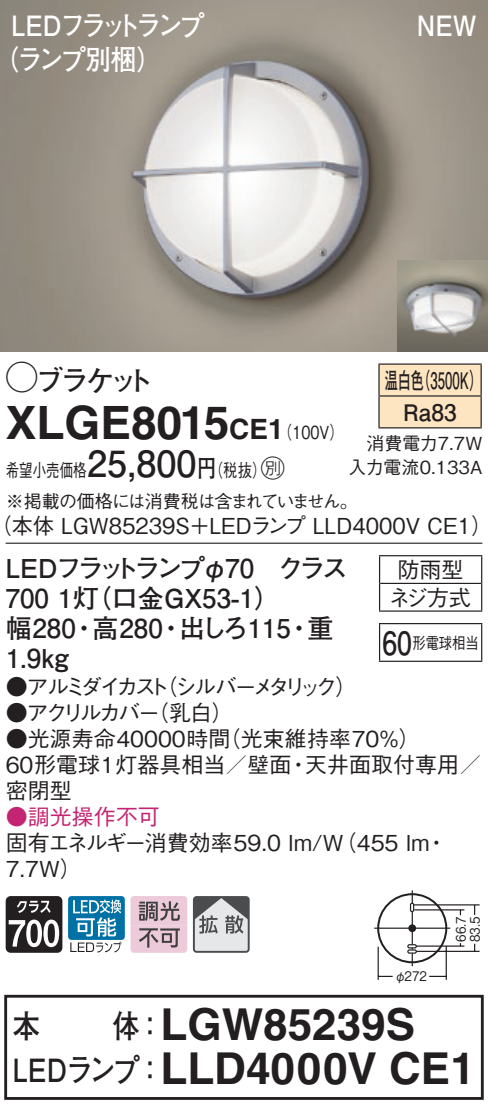
<style>
.page{position:relative;width:488px;height:1108px;background:#fff}
.page>*{position:absolute;margin:0;border:0;box-sizing:border-box;transform-origin:0 0}
.t1{font:700 46px "Helvetica LT Std";color:#231f20}
.t2{font:700 44px "Helvetica LT Std";color:#231f20}
.t3{font:700 36px "Futo Go B101 Pro";color:#231f20}
.t4{font:700 32px "Futo Go B101 Pro";letter-spacing:-.02em;color:#231f20;scale:.85 1}
.t5{font:700 32px "Futo Go B101 Pro";letter-spacing:-.02em;color:#231f20;scale:.83 1}
.t6{font:700 28px/34px "Futo Go B101 Pro";letter-spacing:-.12em;color:#fff;scale:.9 1}
.t7{font:700 28px "Futo Go B101 Pro";letter-spacing:-.135em;color:#231f20}
.t8{font:700 28px "Helvetica LT Std";color:#231f20}
.t9{font:700 26px/30px "Futo Go B101 Pro";color:#231f20}
.t10{font:24px "Ford Classification 1";color:#231f20}
.t11{font:700 22.8px/32px "Futo Go B101 Pro";color:#231f20;scale:.58 1}
.t12{font:500 22px/26px "Gothic BBB Pro";color:#231f20}
.t13{font:500 22px "Gothic BBB Pro";color:#231f20;scale:.96 1}
.t14{font:500 22px/26px "Gothic BBB Pro";letter-spacing:-.18em;color:#231f20}
.t15{font:500 22px "Gothic BBB Pro";letter-spacing:-.24em;color:#231f20}
.t16{font:500 22px "Gothic BBB Pro";letter-spacing:-.14em;color:#231f20}
.t17{font:500 22px "Gothic BBB Pro";color:#c42573}
.t18{font:500 18px/31.6px "Gothic BBB Pro";letter-spacing:-.04em;color:#231f20;scale:.75 1}
.t19{font:500 18px/24px "Gothic BBB Pro";color:#231f20;text-align:right}
.t20{font:500 18px "Gothic BBB Pro";color:#231f20;scale:.8 1}
.t21{font:500 16px "Gothic BBB Pro";color:#231f20;scale:.83 1}
.t22{font:500 13.2px "Gothic BBB Pro";color:#231f20;scale:.9 1}
.s1{font-family:"Ford Classification 1";font-weight:400;font-size:32px}
.s2{font-family:"Helvetica LT Std";font-weight:700;font-size:28px}
.s3{font-family:"Gothic BBB Pro";font-weight:500;font-size:18px}
.s4{font-family:"Futo Go B101 Pro";font-weight:700;font-size:24px}
</style>
<div class="page">
<div style="left:407px;top:944px;width:10px;height:4px;border:1px solid #231f20;border-radius:2px"></div>
<div style="left:410px;top:902px;width:4px;height:10px;border:1px solid #231f20;border-radius:2px"></div>
<div style="left:407px;top:949px;width:10px;height:4px;border:1px solid #231f20;border-radius:2px"></div>
<div style="left:377px;top:893px;width:70px;height:70px;border:2px solid #231f20;border-radius:50%"></div>
<hr style="left:374px;top:927px;width:76px;height:2px;background:#231f20">
<svg style="left:411px;top:890px;width:2px;height:13px"></svg>
<hr style="left:411px;top:911px;width:2px;height:33px;background:#231f20">
<div style="left:408px;top:924px;width:8px;height:8px;background:#231f20;border-radius:50%"></div>
<hr style="left:413px;top:904px;width:66px;height:1px;background:#231f20">
<hr style="left:414px;top:909px;width:50px;height:1px;background:#231f20">
<hr style="left:416px;top:950px;width:63px;height:2px;background:#231f20">
<hr style="left:416px;top:945px;width:48px;height:2px;background:#231f20">
<hr style="left:445px;top:946px;width:2px;height:34px;background:#231f20">
<hr style="left:377px;top:946px;width:2px;height:34px;background:#231f20">
<svg style="left:379px;top:975px;width:13px;height:2px"></svg>
<svg style="left:429px;top:975px;width:17px;height:2px"></svg>
<svg style="left:411px;top:948px;width:2px;height:18px"></svg>
<img style="left:0;top:0;width:488px;height:351px">
<img style="left:397px;top:261px;width:91px;height:90px">
<svg style="left:6px;top:896px;width:56px;height:57px"></svg>
<div style="left:68px;top:896px;width:57px;height:44px;background:#0071a5;border-radius:3px"></div>
<svg style="left:70px;top:899px;width:51px;height:53px"></svg>
<svg style="left:130px;top:896px;width:57px;height:57px;background:#c9afbb"></svg>
<svg style="left:196px;top:899px;width:50px;height:51px;background:#b5b6b8"></svg>
<div style="left:193px;top:896px;width:56px;height:57px;border:2px solid #4b4c4d;border-radius:3px"></div>
<hr style="left:6px;top:542px;width:476px;height:2px;background:#231f20">
<div style="left:379px;top:365px;width:101px;height:62px;background:#fee5c1"></div>
<hr style="left:378px;top:363px;width:103px;height:2px;background:#231f20">
<hr style="left:378px;top:365px;width:1px;height:30px;background:#231f20">
<hr style="left:480px;top:365px;width:1px;height:30px;background:#231f20">
<hr style="left:378px;top:395px;width:103px;height:2px;background:#231f20">
<hr style="left:378px;top:396px;width:1px;height:31px;background:#231f20">
<hr style="left:480px;top:396px;width:1px;height:31px;background:#231f20">
<hr style="left:378px;top:427px;width:103px;height:1px;background:#231f20">
<svg style="left:379px;top:556px;width:1px;height:54px"></svg>
<hr style="left:379px;top:555px;width:103px;height:1px;background:#231f20">
<svg style="left:481px;top:556px;width:1px;height:54px"></svg>
<hr style="left:380px;top:583px;width:101px;height:1px;background:#231f20">
<hr style="left:379px;top:610px;width:103px;height:2px;background:#231f20">
<hr style="left:379px;top:624px;width:1px;height:37px;background:#231f20">
<hr style="left:379px;top:623px;width:103px;height:1px;background:#231f20">
<hr style="left:481px;top:624px;width:1px;height:37px;background:#231f20">
<hr style="left:379px;top:660px;width:103px;height:2px;background:#231f20">
<div style="left:4px;top:995px;width:479px;height:105px;border:3px solid #231f20"></div>
<p class="t6" style="left:-7px;top:5px;width:237px;text-indent:18px">LEDフラットランプ（ランプ別梱(</p>
<p class="t6" style="left:416px;top:5px;width:68px">NEW</p>
<p class="t7" style="left:6px;top:358px;width:150px"><span class="s1">A</span>ブラケット</p>
<p class="t11" style="left:417px;top:361px;width:115px">（3500 (K</p>
<p class="t11" style="left:403px;top:361px;width:94px;text-indent:-19px">温白色<br>Ra83</p>
<h1 class="t1" style="left:6px;top:395px;width:225px">XLGE8015</h1>
<p class="t8" style="left:229px;top:412px;width:40px">CE</p>
<p class="t20" style="left:268px;top:418px;width:96px">（<span class="s2">1</span> 100 (V</p>
<p class="t19" style="left:348px;top:429px;width:135px">消費電力7.7W入力電流0.133A</p>
<h3 class="t3" style="left:87px;top:434px;width:111px">25,800</h3>
<p class="t10" style="left:252px;top:455px;width:34px">C<span class="s3">）</span></p>
<p class="t20" style="left:197px;top:455px;width:70px">（<span class="s4">円</span>税抜</p>
<p class="t18" style="left:6px;top:452px;width:471px">希望小売価格<br>※掲載の価格には消費税は含まれていません。</p>
<p class="t13" style="left:-9px;top:508px;width:524px">（本体 LGW85239S＋LEDランプ LLD4000V CE1(</p>
<p class="t9" style="left:278px;top:550px;width:71px">クラス</p>
<p class="t9" style="left:6px;top:550px;width:276px">LEDフラットランプφ70<br>700 （灯1 口金GX53-1(</p>
<p class="t12" style="left:389px;top:553px;width:83px;line-height:27.6px;text-align:center">防雨型ネジ方式</p>
<p class="t21" style="left:412px;top:630px;width:81px">形電球相当</p>
<p class="t9" style="left:307px;top:610px;width:27px">重</p>
<p class="t9" style="left:6px;top:610px;width:72px">幅280<br>1.9kg</p>
<p class="t9" style="left:92px;top:610px;width:72px">高280</p>
<p class="t9" style="left:179px;top:610px;width:113px">出しろ115</p>
<p class="t9" style="left:71px;top:610px;width:27px">・</p>
<p class="t9" style="left:158px;top:610px;width:27px">・</p>
<p class="t9" style="left:286px;top:610px;width:27px">・</p>
<h3 class="t5" style="left:382px;top:617px;width:37px">60</h3>
<p class="t15" style="left:156px;top:668px;width:203px">（シルバーメタリック(</p>
<p class="t14" style="left:147px;top:670px;width:88px;text-indent:-141px">●アルミダイカスト<br>（乳白(</p>
<p class="t16" style="left:6px;top:694px;width:156px">●アクリルカバー</p>
<p class="t12" style="left:219px;top:722px;width:203px">（光束維持率70％(</p>
<p class="t12" style="left:6px;top:722px;width:226px">●光源寿命40000時間</p>
<p class="t12" style="left:305px;top:748px;width:177px">天井面取付専用／</p>
<p class="t12" style="left:6px;top:748px;width:287px">60形電球1灯器具相当／壁面密閉型</p>
<p class="t17" style="left:6px;top:798px;width:155px">●調光操作不可</p>
<p class="t12" style="left:287px;top:748px;width:23px">・</p>
<p class="t12" style="left:6px;top:826px;width:425px">固有エネルギー消費効率59.0 lm （W/ 455 lm<br>7.7W(</p>
<p class="t12" style="left:425px;top:826px;width:23px">・</p>
<h3 class="t4" style="left:13px;top:1000px;width:34px">本</h3>
<h3 class="t4" style="left:113px;top:1000px;width:62px">体：</h3>
<p class="t22" style="left:394px;top:965px;width:38px">φ272</p>
<h2 class="t2" style="left:160px;top:997px;width:256px">LGW85239S</h2>
<p class="t22" style="left:450px;top:942px;width:30px;rotate:-90deg">66.7</p>
<p class="t22" style="left:464px;top:942px;width:30px;rotate:-90deg">83.5</p>
<h3 class="t4" style="left:13px;top:1044px;width:179px">LEDランプ：</h3>
<h2 class="t2" style="left:160px;top:1041px;width:316px">LLD4000V CE1</h2>
</div>
